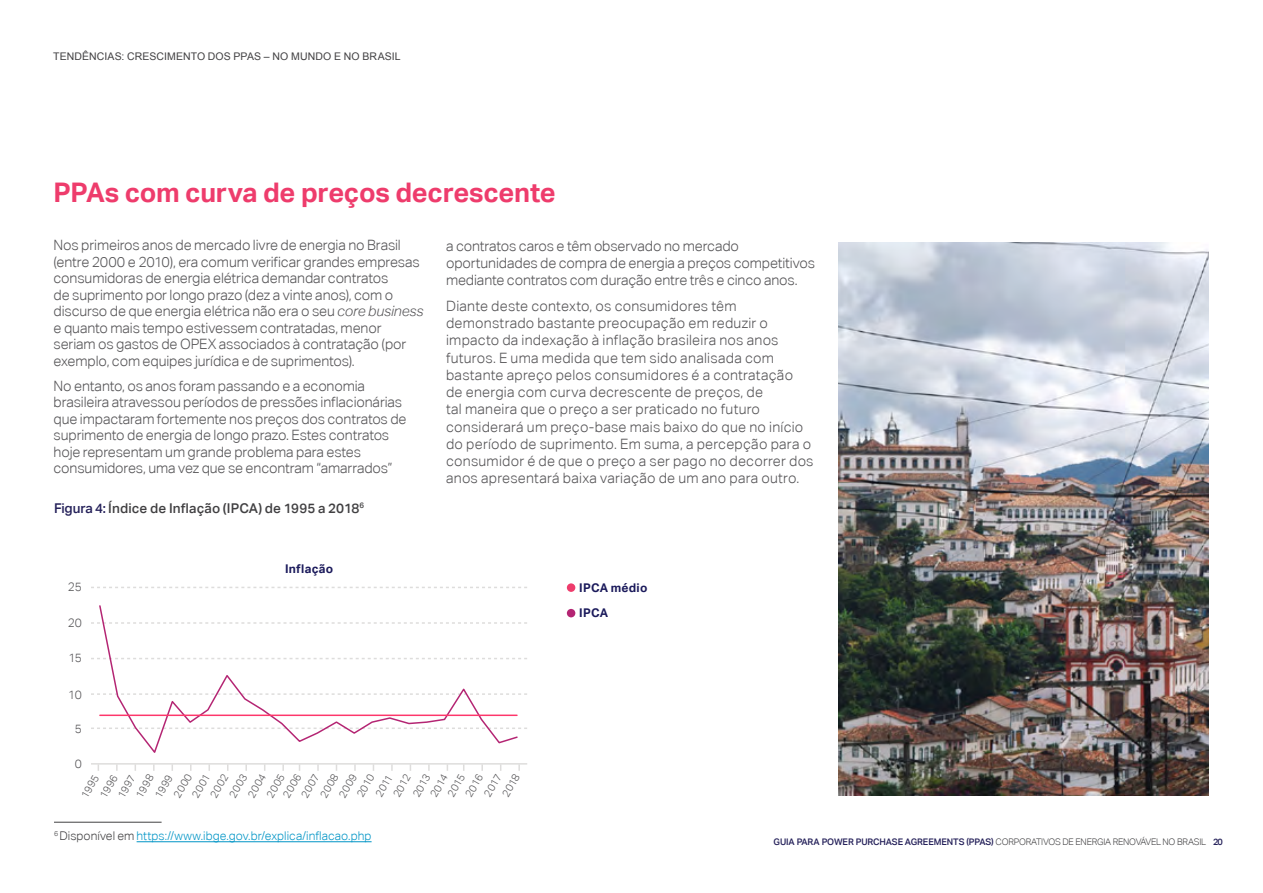
<style>
.page{position:relative;width:1263px;height:893px;background:#fff}
.page>*{position:absolute;margin:0;border:0;box-sizing:border-box;transform-origin:0 0}
.t1{font:700 27px "Aktiv Grotesk";letter-spacing:-.01em;color:#ee3c6c}
.t2{font:300 14.25px/16.5px "Aktiv Grotesk";letter-spacing:-.005em;color:#545355}
.t3{font:300 14.25px/17.2px "Aktiv Grotesk";letter-spacing:.015em;color:#545355}
.t4{font:500 13.5px "Aktiv Grotesk";letter-spacing:.005em;color:#414042}
.t5{font:300 12px "Aktiv Grotesk";letter-spacing:.005em;color:#0095c6}
.t6{font:700 12px/25.7px "Aktiv Grotesk";letter-spacing:.025em;color:#1b1a5b}
.t7{font:300 12px "Aktiv Grotesk";letter-spacing:-.025em;color:#545355}
.t8{font:300 10.5px "Aktiv Grotesk";color:#545355}
.t9{font:10.5px "Arial";letter-spacing:.01em;color:#414042}
.t10{font:500 9.15px "Aktiv Grotesk";letter-spacing:-.01em;color:#25215a}
.s1{font-style:italic}
.s2{color:#25215a}
.s3{color:#414042}
.s4{font-weight:300;color:#414042}
</style>
<div class="page">
<img style="left:838px;top:243px;width:370px;height:553px">
<svg style="left:91px;top:587px;width:436px;height:1px"></svg>
<svg style="left:91px;top:622px;width:436px;height:2px"></svg>
<svg style="left:91px;top:693px;width:436px;height:2px"></svg>
<svg style="left:91px;top:727px;width:436px;height:2px"></svg>
<hr style="left:91px;top:763px;width:436px;height:2px;background:#dedddc">
<svg style="left:98px;top:605px;width:421px;height:148px"></svg>
<hr style="left:100px;top:714px;width:417px;height:2px;background:#fe376b">
<svg style="left:116px;top:765px;width:2px;height:6px"></svg>
<svg style="left:153px;top:765px;width:2px;height:6px"></svg>
<svg style="left:190px;top:765px;width:2px;height:6px"></svg>
<svg style="left:208px;top:765px;width:2px;height:6px"></svg>
<svg style="left:245px;top:765px;width:2px;height:6px"></svg>
<svg style="left:282px;top:765px;width:2px;height:6px"></svg>
<svg style="left:317px;top:765px;width:2px;height:6px"></svg>
<svg style="left:354px;top:765px;width:2px;height:6px"></svg>
<svg style="left:391px;top:765px;width:2px;height:6px"></svg>
<svg style="left:428px;top:765px;width:2px;height:6px"></svg>
<svg style="left:481px;top:765px;width:2px;height:6px"></svg>
<svg style="left:518px;top:765px;width:2px;height:6px"></svg>
<hr style="left:137px;top:841px;width:235px;height:1px;background:#0095c6">
<hr style="left:54px;top:822px;width:108px;height:1px;background:#414042">
<div style="left:567px;top:583px;width:8px;height:9px;background:#ee3c6c;border-radius:50%"></div>
<div style="left:567px;top:609px;width:8px;height:8px;background:#b42573;border-radius:50%"></div>
<p class="t9" style="left:53px;top:50px;width:349px">TENDÊNCIAS: CRESCIMENTO DOS PPAS – NO MUNDO E NO BRASIL</p>
<h1 class="t1" style="left:54px;top:177px;width:504px">PPAs com curva de preços decrescente</h1>
<p class="t2" style="left:446px;top:238px;width:371px;line-height:17px">a contratos caros e têm observado no mercado oportunidades de compra de energia a preços competitivos mediante contratos com duração entre três e cinco anos.</p>
<p class="t3" style="left:446px;top:297px;width:369px">Diante deste contexto, os consumidores têm demonstrado bastante preocupação em reduzir o impacto da indexação à inflação brasileira nos anos futuros. E uma medida que tem sido analisada com bastante apreço pelos consumidores é a contratação<br>de energia com curva decrescente de preços, de<br>tal maneira que o preço a ser praticado no futuro considerará um preço-base mais baixo do que no início do período de suprimento. Em suma, a percepção para o consumidor é de que o preço a ser pago no decorrer dos anos apresentará baixa variação de um ano para outro.</p>
<p class="t2" style="left:54px;top:237px;width:372px">Nos primeiros anos de mercado livre de energia no Brasil (entre 2000 e 2010), era comum verificar grandes empresas consumidoras de energia elétrica demandar contratos<br>de suprimento por longo prazo (dez a vinte anos), com o discurso de que energia elétrica não era o seu <span class="s1">core business </span>e quanto mais tempo estivessem contratadas, menor seriam os gastos de OPEX associados à contratação (por exemplo, com equipes jurídica e de suprimentos).</p>
<p class="t2" style="left:54px;top:377px;width:354px">No entanto, os anos foram passando e a economia brasileira atravessou períodos de pressões inflacionárias que impactaram fortemente nos preços dos contratos de suprimento de energia de longo prazo. Estes contratos hoje representam um grande problema para estes consumidores, uma vez que se encontram “amarrados”</p>
<p class="t4" style="left:54px;top:500px;width:312px"><span class="s2">Figura 4:</span> Índice de Inflação (IPCA) de 1995 a 2018<sup>6</sup></p>
<p class="t7" style="left:68px;top:580px;width:16px">25</p>
<p class="t7" style="left:68px;top:616px;width:16px">20</p>
<p class="t7" style="left:68px;top:651px;width:15px">15</p>
<p class="t7" style="left:68px;top:687px;width:15px">10</p>
<p class="t7" style="left:75px;top:722px;width:9px">5</p>
<p class="t7" style="left:75px;top:757px;width:9px">0</p>
<p class="t6" style="left:285px;top:556px;width:50px">Inflação</p>
<p class="t8" style="left:79px;top:794px;width:26px;rotate:-60deg">1995</p>
<p class="t8" style="left:97px;top:794px;width:26px;rotate:-60deg">1996</p>
<p class="t8" style="left:115px;top:794px;width:26px;rotate:-60deg">1997</p>
<p class="t8" style="left:134px;top:794px;width:26px;rotate:-60deg">1998</p>
<p class="t8" style="left:152px;top:794px;width:26px;rotate:-60deg">1999</p>
<p class="t8" style="left:171px;top:794px;width:27px;rotate:-60deg">2000</p>
<p class="t8" style="left:190px;top:794px;width:27px;rotate:-60deg">2001</p>
<p class="t8" style="left:208px;top:794px;width:27px;rotate:-60deg">2002</p>
<p class="t8" style="left:227px;top:794px;width:27px;rotate:-60deg">2003</p>
<p class="t8" style="left:245px;top:794px;width:27px;rotate:-60deg">2004</p>
<p class="t8" style="left:264px;top:794px;width:27px;rotate:-60deg">2005</p>
<p class="t8" style="left:280px;top:794px;width:27px;rotate:-60deg">2006</p>
<p class="t8" style="left:299px;top:794px;width:27px;rotate:-60deg">2007</p>
<p class="t8" style="left:318px;top:794px;width:27px;rotate:-60deg">2008</p>
<p class="t8" style="left:336px;top:794px;width:27px;rotate:-60deg">2009</p>
<p class="t8" style="left:354px;top:793px;width:26px;rotate:-60deg">2010</p>
<p class="t8" style="left:373px;top:793px;width:26px;rotate:-60deg">2011</p>
<p class="t8" style="left:391px;top:793px;width:26px;rotate:-60deg">2012</p>
<p class="t8" style="left:410px;top:793px;width:26px;rotate:-60deg">2013</p>
<p class="t8" style="left:428px;top:793px;width:26px;rotate:-60deg">2014</p>
<p class="t8" style="left:445px;top:793px;width:26px;rotate:-60deg">2015</p>
<p class="t8" style="left:463px;top:793px;width:26px;rotate:-60deg">2016</p>
<p class="t8" style="left:481px;top:793px;width:26px;rotate:-60deg">2017</p>
<p class="t8" style="left:500px;top:793px;width:26px;rotate:-60deg">2018</p>
<p class="t5" style="left:54px;top:829px;width:319px"><sup>6</sup> <span class="s3">Disponível em</span> https://www.ibge.gov.br/explica/inflacao.php</p>
<p class="t6" style="left:579px;top:575px;width:70px">IPCA médio<br>IPCA</p>
<p class="t10" style="left:774px;top:837px;width:451px">GUIA PARA POWER PURCHASE AGREEMENTS (PPAS) <span class="s4">CORPORATIVOS DE ENERGIA RENOVÁVEL NO BRASIL</span> 20</p>
</div>
